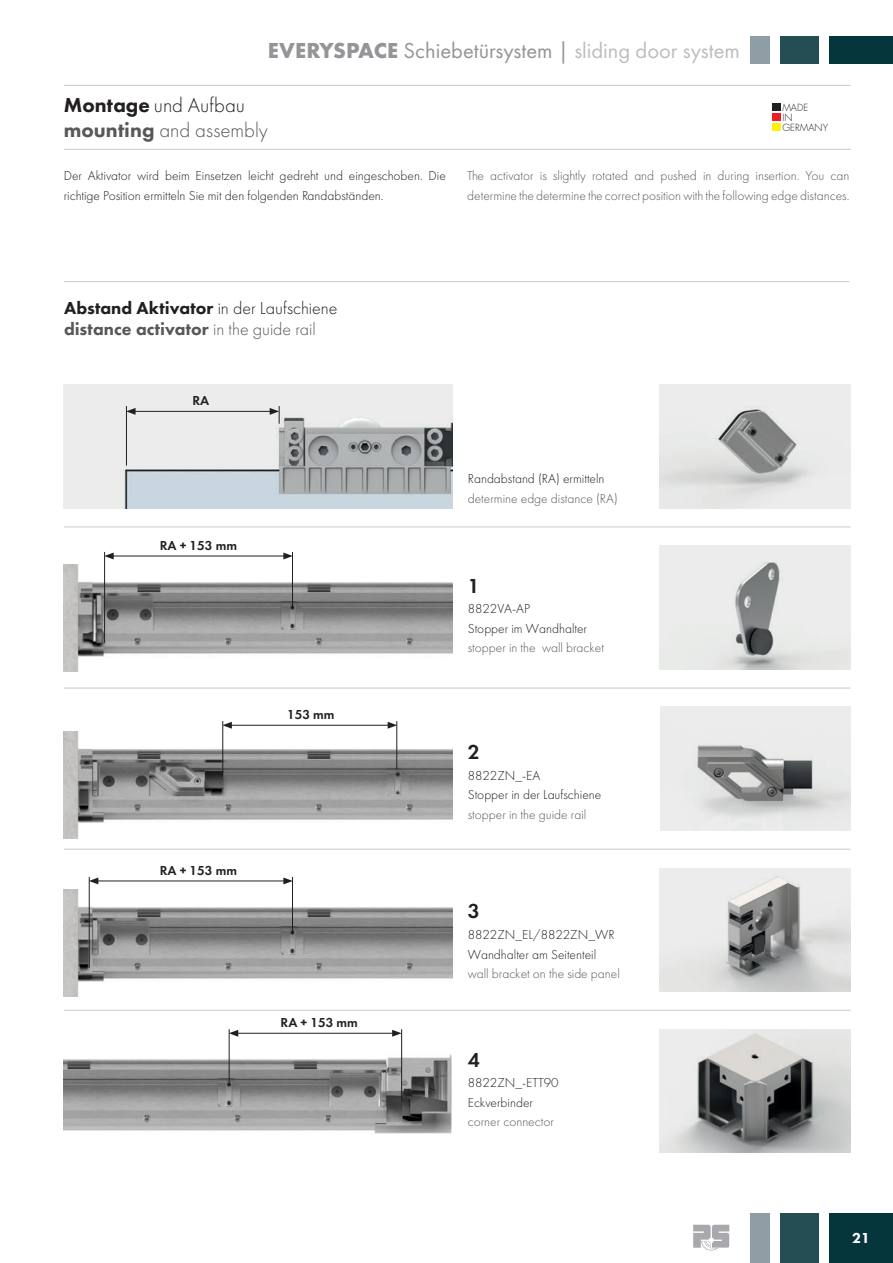
<style>
.page{position:relative;width:893px;height:1263px;background:#fff}
.page>*{position:absolute;margin:0;border:0;box-sizing:border-box;transform-origin:0 0}
.t1{font:22.5px "Futura PT";color:#939598}
.t2{font:300 21px/25.2px "Futura PT";color:#57585a}
.t3{font:600 21px "Futura PT";color:#231f20}
.t4{font:800 18px/21px "Futura PT";letter-spacing:.005em;color:#57585a}
.t5{font:800 15px "Futura PT";color:#fff}
.t6{font:300 13.5px/19.5px "Futura PT";color:#231f20}
.t7{font:300 13.5px/19.5px "Futura PT";color:#57585a}
.t8{font:600 13.5px "Futura PT";color:#231f20}
.t9{font:300 9.6px/9.9px "Futura";color:#231f20}
.s1{font-weight:700}
.s2{color:#bcbdc0}
.s3{font-weight:800;color:#231f20}
.s4{color:#231f20}
.s5{font-weight:800}
.s6{font-weight:300;color:#231f20}
.s7{font-weight:300}
</style>
<div class="page">
<div style="left:829px;top:36px;width:64px;height:28px;background:#05363c"></div>
<div style="left:780px;top:36px;width:39px;height:28px;background:#254e54"></div>
<div style="left:750px;top:36px;width:20px;height:28px;background:#8e9ea4"></div>
<div style="left:829px;top:1213px;width:64px;height:50px;background:#05363c"></div>
<div style="left:780px;top:1213px;width:39px;height:50px;background:#254e54"></div>
<div style="left:750px;top:1213px;width:20px;height:50px;background:#8e9ea4"></div>
<svg style="left:693px;top:1225px;width:36px;height:25px"></svg>
<hr style="left:64px;top:85px;width:786px;height:1px;background:#c7c8ca">
<hr style="left:64px;top:149px;width:786px;height:1px;background:#c7c8ca">
<div style="left:772px;top:104px;width:9px;height:7px;background:#231f20"></div>
<div style="left:772px;top:114px;width:9px;height:7px;background:#ee1d23"></div>
<div style="left:772px;top:124px;width:9px;height:7px;background:#fff101"></div>
<hr style="left:64px;top:281px;width:785px;height:1px;background:#c7c8ca">
<hr style="left:64px;top:526px;width:786px;height:1px;background:#c7c8ca">
<hr style="left:64px;top:688px;width:786px;height:1px;background:#c7c8ca">
<hr style="left:64px;top:849px;width:786px;height:1px;background:#c7c8ca">
<hr style="left:64px;top:1010px;width:786px;height:1px;background:#c7c8ca">
<img style="left:64px;top:385px;width:389px;height:123px">
<hr style="left:126px;top:406px;width:1px;height:59px;background:#231f20">
<hr style="left:133px;top:411px;width:139px;height:1px;background:#231f20">
<svg style="left:127px;top:408px;width:9px;height:7px"></svg>
<svg style="left:270px;top:406px;width:10px;height:18px"></svg>
<img style="left:64px;top:731px;width:389px;height:107px">
<img style="left:64px;top:565px;width:389px;height:107px">
<img style="left:64px;top:890px;width:389px;height:107px">
<img style="left:64px;top:1042px;width:388px;height:92px">
<hr style="left:104px;top:552px;width:1px;height:91px;background:#231f20">
<hr style="left:89px;top:877px;width:1px;height:91px;background:#231f20">
<hr style="left:229px;top:1029px;width:1px;height:53px;background:#231f20">
<hr style="left:396px;top:721px;width:1px;height:49px;background:#231f20">
<hr style="left:292px;top:552px;width:1px;height:55px;background:#231f20">
<hr style="left:292px;top:877px;width:1px;height:55px;background:#231f20">
<hr style="left:401px;top:1029px;width:1px;height:73px;background:#231f20">
<hr style="left:222px;top:721px;width:1px;height:52px;background:#231f20">
<hr style="left:111px;top:556px;width:175px;height:1px;background:#231f20">
<svg style="left:104px;top:552px;width:10px;height:7px"></svg>
<svg style="left:283px;top:552px;width:9px;height:7px"></svg>
<hr style="left:96px;top:880px;width:190px;height:1px;background:#231f20">
<svg style="left:89px;top:877px;width:9px;height:7px"></svg>
<svg style="left:283px;top:877px;width:9px;height:7px"></svg>
<hr style="left:236px;top:1033px;width:159px;height:1px;background:#231f20">
<svg style="left:229px;top:1030px;width:9px;height:7px"></svg>
<svg style="left:392px;top:1030px;width:10px;height:7px"></svg>
<hr style="left:229px;top:725px;width:161px;height:1px;background:#231f20">
<svg style="left:388px;top:722px;width:9px;height:7px"></svg>
<svg style="left:222px;top:722px;width:10px;height:7px"></svg>
<img style="left:659px;top:385px;width:192px;height:123px">
<img style="left:659px;top:546px;width:192px;height:123px">
<img style="left:659px;top:868px;width:192px;height:123px">
<img style="left:659px;top:1029px;width:192px;height:124px">
<img style="left:660px;top:707px;width:191px;height:123px">
<h1 class="t1" style="left:268px;top:37px;width:473px"><span class="s1">EVERYSPACE</span> Schiebetürsystem | <span class="s2">sliding door system</span></h1>
<h2 class="t2" style="left:64px;top:93px;width:206px"><span class="s3">Montage</span> <span class="s4">und Aufbau </span><span class="s5">mounting</span> and assembly</h2>
<p class="t9" style="left:782px;top:103px;width:47px">MADE<br>IN<br>GERMANY</p>
<p class="t6" style="left:64px;top:166px;width:384px">Der Aktivator wird beim Einsetzen leicht gedreht und eingeschoben. Die richtige Position ermitteln Sie mit den folgenden Randabständen.</p>
<p class="t7" style="left:467px;top:166px;width:384px">The activator is slightly rotated and pushed in during insertion. You can determine the determine the correct position with the following edge distances.</p>
<h3 class="t4" style="left:64px;top:297px;width:275px"><span class="s4">Abstand Aktivator</span> <span class="s6">in der Laufschiene </span>distance activator <span class="s7">in the guide rail</span></h3>
<p class="t8" style="left:192px;top:392px;width:18px">RA</p>
<p class="t8" style="left:160px;top:537px;width:79px">RA + 153 mm</p>
<p class="t8" style="left:287px;top:706px;width:49px">153 mm</p>
<p class="t8" style="left:160px;top:862px;width:79px">RA + 153 mm</p>
<p class="t8" style="left:281px;top:1014px;width:79px">RA + 153 mm</p>
<p class="t6" style="left:468px;top:469px;width:138px">Randabstand (RA) ermitteln</p>
<p class="t7" style="left:468px;top:488px;width:152px">determine edge distance (RA)</p>
<h2 class="t3" style="left:468px;top:572px;width:13px">1</h2>
<p class="t6" style="left:468px;top:599px;width:121px">8822VA-AP<br>Stopper im Wandhalter</p>
<p class="t7" style="left:468px;top:638px;width:138px">stopper in the wall bracket</p>
<h2 class="t3" style="left:468px;top:739px;width:13px">2</h2>
<p class="t6" style="left:468px;top:766px;width:135px">8822ZN_-EA<br>Stopper in der Laufschiene</p>
<p class="t7" style="left:468px;top:805px;width:120px">stopper in the guide rail</p>
<h2 class="t3" style="left:468px;top:898px;width:13px">3</h2>
<p class="t6" style="left:468px;top:925px;width:148px">8822ZN_EL/8822ZN_WR<br>Wandhalter am Seitenteil</p>
<p class="t7" style="left:468px;top:964px;width:154px">wall bracket on the side panel</p>
<h2 class="t3" style="left:468px;top:1046px;width:13px">4</h2>
<p class="t6" style="left:468px;top:1073px;width:92px">8822ZN_-ETT90<br>Eckverbinder</p>
<p class="t7" style="left:468px;top:1112px;width:88px">corner connector</p>
<p class="t5" style="left:852px;top:1228px;width:19px">21</p>
</div>
